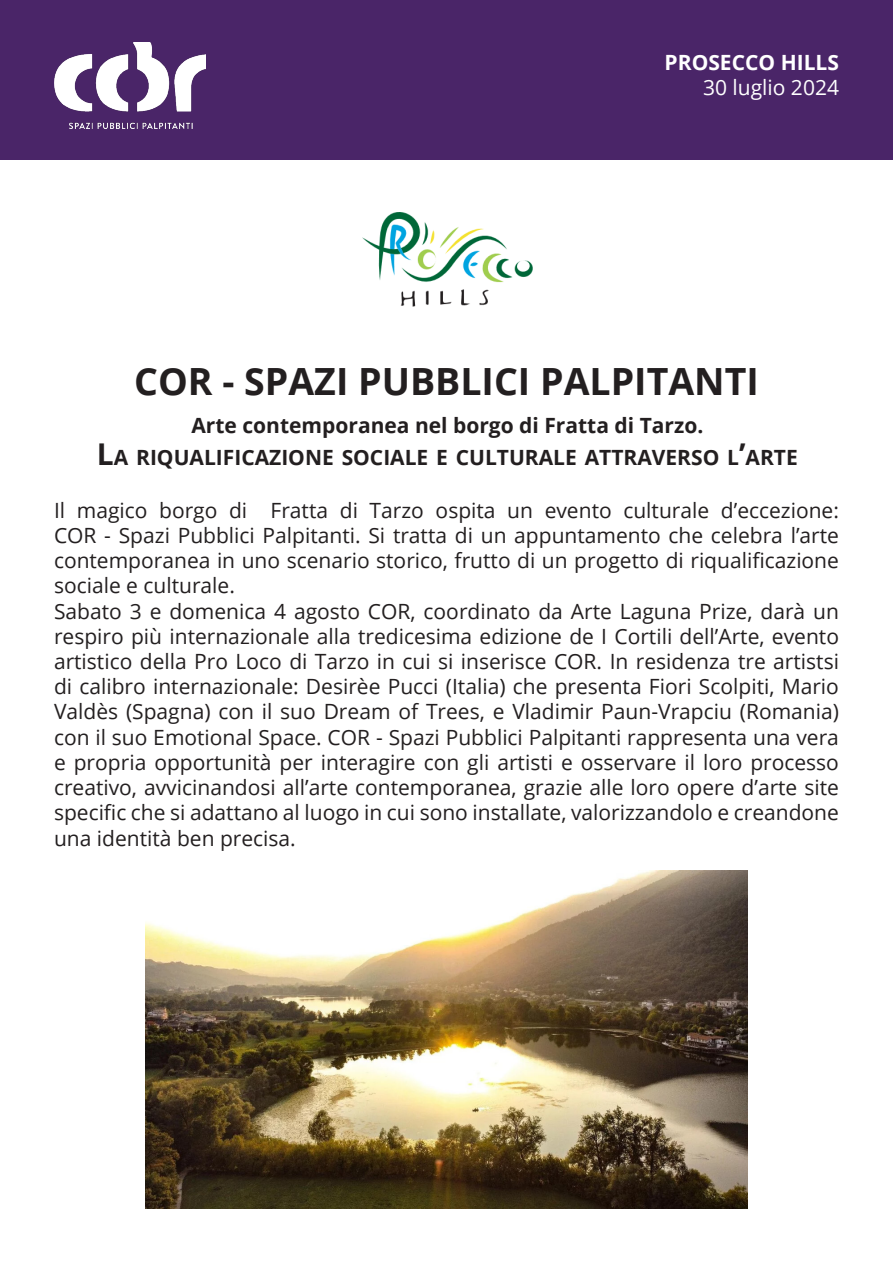
<style>
.page{position:relative;width:893px;height:1263px;background:#fff}
.page>*{position:absolute;margin:0;border:0;box-sizing:border-box;transform-origin:0 0}
.t1{font:700 37.5px "Open Sans";color:#231f20}
.t2{font:21px/25.2px "Open Sans";color:#231f20;text-align:justify}
.t3{font:700 21px "Open Sans";color:#231f20}
.t4{font:700 21px "Open Sans";color:#231f20}
.t5{font:700 21px "Open Sans";color:#fff}
.t6{font:21px "Open Sans";color:#fff}
.s1{font-size:30px}
</style>
<div class="page">
<div style="left:0;top:0;width:893px;height:159px;background:#4a2568"></div>
<img style="left:54px;top:42px;width:152px;height:87px">
<img style="left:362px;top:213px;width:171px;height:93px">
<img style="left:146px;top:871px;width:601px;height:338px">
<p class="t5" style="left:665px;top:48px;width:176px">PROSECCO HILLS</p>
<p class="t6" style="left:703px;top:73px;width:138px">30 luglio 2024</p>
<p class="t1" style="left:134px;top:355px;width:626px">COR - SPAZI PUBBLICI PALPITANTI</p>
<p class="t4" style="left:191px;top:410px;width:513px">Arte contemporanea nel borgo di Fratta di Tarzo.</p>
<p class="t3" style="left:97px;top:442px;width:702px"><span class="s1">L</span>A RIQUALIFICAZIONE SOCIALE E CULTURALE ATTRAVERSO L<span class="s1">’</span>ARTE</p>
<p class="t2" style="left:54px;top:497px;width:786px">Il magico borgo di Fratta di Tarzo ospita un evento culturale d’eccezione:<br>COR - Spazi Pubblici Palpitanti. Si tratta di un appuntamento che celebra l’arte contemporanea in uno scenario storico, frutto di un progetto di riqualificazione sociale e culturale.</p>
<p class="t2" style="left:54px;top:598px;width:786px">Sabato 3 e domenica 4 agosto COR, coordinato da Arte Laguna Prize, darà un respiro più internazionale alla tredicesima edizione de I Cortili dell’Arte, evento artistico della Pro Loco di Tarzo in cui si inserisce COR. In residenza tre artistsi di calibro internazionale: Desirèe Pucci (Italia) che presenta Fiori Scolpiti, Mario Valdès (Spagna) con il suo Dream of Trees, e Vladimir Paun-Vrapciu (Romania) con il suo Emotional Space. COR - Spazi Pubblici Palpitanti rappresenta una vera e propria opportunità per interagire con gli artisti e osservare il loro processo creativo, avvicinandosi all’arte contemporanea, grazie alle loro opere d’arte site specific che si adattano al luogo in cui sono installate, valorizzandolo e creandone una identità ben precisa.</p>
</div>
